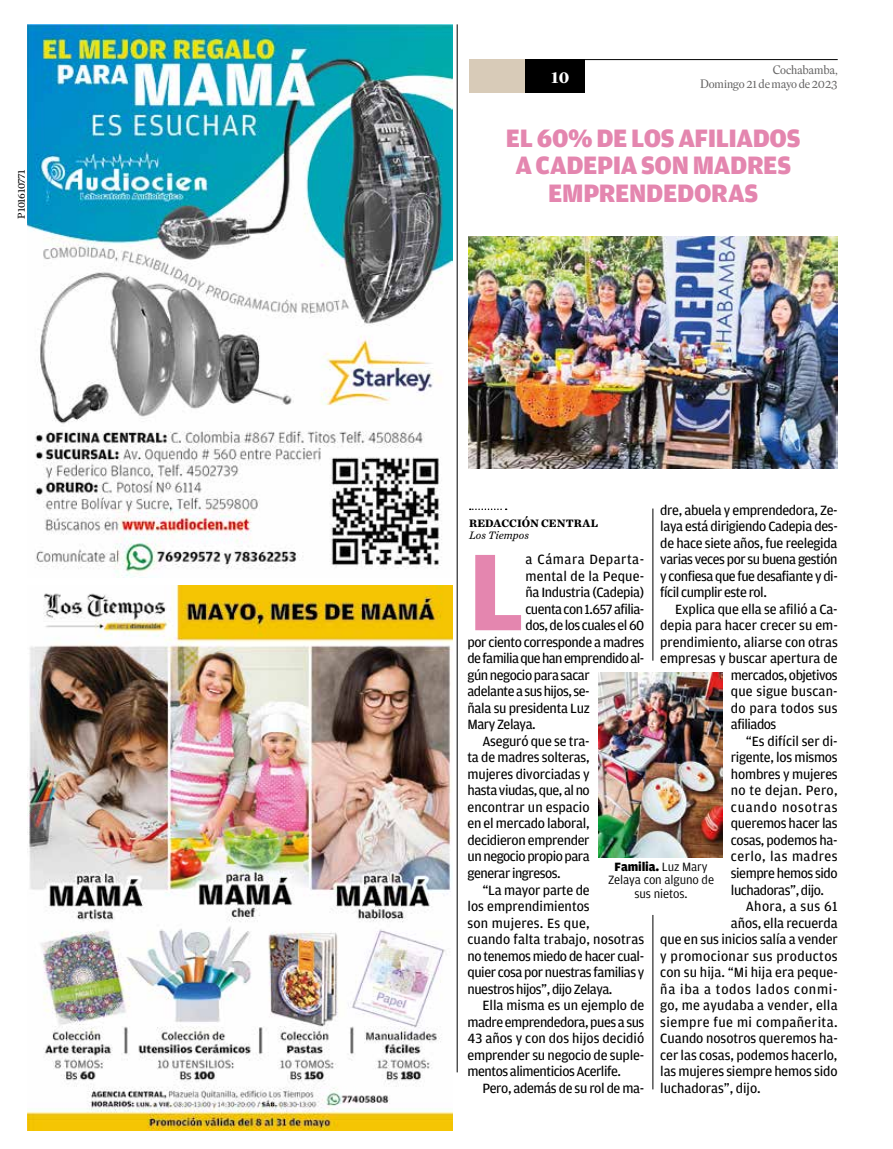
<style>
.page{position:relative;width:893px;height:1149px;background:#fff}
.page>*{position:absolute;margin:0;border:0;box-sizing:border-box;transform-origin:0 0}
.t1{font:700 115.65px "Amplitude";color:#e486af}
.t2{font:900 26.7px/27.6px "Amplitude";letter-spacing:-.01em;color:#e486af;text-align:center}
.t3{font:700 18px "Eudald Headline";color:#fff}
.t4{font:14.25px/16.5px "Amplitude";letter-spacing:-.015em;color:#000;text-align:justify}
.t5{font:14.25px "Amplitude";letter-spacing:-.035em;color:#000}
.t6{font:14.25px "Amplitude";letter-spacing:.005em;color:#000}
.t7{font:14.25px "Amplitude";letter-spacing:.01em;color:#000}
.t8{font:14.25px "Amplitude";letter-spacing:.015em;color:#000}
.t9{font:14.25px "Amplitude";letter-spacing:.03em;color:#000}
.t10{font:14.25px "Amplitude";letter-spacing:.05em;color:#000}
.t11{font:14.25px "Amplitude";letter-spacing:.025em;color:#000}
.t12{font:14.25px "Amplitude";letter-spacing:-.04em;color:#000}
.t13{font:14.25px "Amplitude";letter-spacing:.035em;color:#000}
.t14{font:14.25px "Amplitude";letter-spacing:.02em;color:#000}
.t15{font:12.75px/13.5px "Amplitude";letter-spacing:-.01em;color:#000;text-align:center}
.t16{font:12px/13.5px "Eudald Headline";letter-spacing:-.02em;color:#646363;text-align:right}
.t17{font:700 11.25px "Chronicle Text G2";color:#000}
.t18{font:italic 11.25px "Chronicle Text G2";letter-spacing:.01em;color:#000}
.t19{font:10.5px "Chronicle Text G2";letter-spacing:-.03em;color:#000}
.s1{font-weight:900}
</style>
<div class="page">
<img style="left:27px;top:24px;width:425px;height:553px">
<img style="left:27px;top:585px;width:425px;height:545px">
<img style="left:469px;top:237px;width:369px;height:231px">
<hr style="left:653px;top:508px;width:1px;height:152px;background:#000">
<hr style="left:653px;top:914px;width:1px;height:175px;background:#000">
<hr style="left:457px;top:24px;width:1px;height:1047px;background:#000">
<svg style="left:470px;top:508px;width:37px;height:2px"></svg>
<hr style="left:527px;top:59px;width:311px;height:1px;background:#000">
<div style="left:525px;top:59px;width:60px;height:33px;background:#000"></div>
<div style="left:469px;top:59px;width:56px;height:33px;background:#d8cbb8"></div>
<img style="left:598px;top:672px;width:124px;height:185px">
<p class="t19" style="left:13px;top:218px;width:51px;rotate:-90deg">P101610771</p>
<p class="t3" style="left:551px;top:64px;width:20px">10</p>
<p class="t16" style="left:700px;top:63px;width:139px">Cochabamba,<br>Domingo 21 de mayo de 2023</p>
<h2 class="t2" style="left:506px;top:124px;width:296px">EL 60% DE LOS AFILIADOS<br>A CADEPIA SON MADRES<br>EMPRENDEDORAS</h2>
<p class="t4" style="left:660px;top:501px;width:179px">dre, abuela y emprendedora, Ze&shy;laya está dirigiendo Cadepia des&shy;de hace siete años, fue reelegida varias veces por su buena gestión y confiesa que fue desafiante y di&shy;fícil cumplir este rol.</p>
<p class="t4" style="left:675px;top:600px;width:164px">Explica que ella se afilió a Ca-</p>
<p class="t4" style="left:660px;top:617px;width:179px">depia para hacer crecer su em-</p>
<p class="t4" style="left:660px;top:633px;width:179px">prendimiento, aliarse con otras</p>
<p class="t4" style="left:660px;top:650px;width:179px">empresas y buscar apertura de</p>
<p class="t5" style="left:731px;top:667px;width:108px">mercados, objetivos</p>
<p class="t7" style="left:731px;top:683px;width:108px">que sigue buscan-</p>
<p class="t14" style="left:731px;top:700px;width:108px">do para todos sus</p>
<p class="t5" style="left:731px;top:716px;width:47px">afiliados</p>
<p class="t4" style="left:746px;top:732px;width:93px">“Es difícil ser di-</p>
<p class="t4" style="left:731px;top:749px;width:108px">rigente, los mismos</p>
<p class="t4" style="left:731px;top:765px;width:108px">hombres y mujeres</p>
<p class="t8" style="left:731px;top:782px;width:108px">no te dejan. Pero,</p>
<p class="t10" style="left:731px;top:799px;width:108px">cuando nosotras</p>
<p class="t4" style="left:731px;top:815px;width:108px">queremos hacer las</p>
<p class="t4" style="left:731px;top:831px;width:108px">cosas, podemos ha-</p>
<p class="t9" style="left:731px;top:848px;width:108px">cerlo, las madres</p>
<p class="t5" style="left:731px;top:865px;width:108px">siempre hemos sido</p>
<p class="t5" style="left:731px;top:881px;width:95px">luchadoras”, dijo.</p>
<p class="t11" style="left:746px;top:898px;width:93px">Ahora, a sus 61</p>
<p class="t4" style="left:731px;top:914px;width:108px">años, ella recuerda</p>
<p class="t4" style="left:660px;top:930px;width:179px">que en sus inicios salía a vender</p>
<p class="t11" style="left:660px;top:947px;width:179px">y promocionar sus productos</p>
<p class="t6" style="left:660px;top:964px;width:179px">con su hija. “Mi hija era peque-</p>
<p class="t10" style="left:660px;top:980px;width:179px">ña iba a todos lados conmi-</p>
<p class="t8" style="left:660px;top:997px;width:179px">go, me ayudaba a vender, ella</p>
<p class="t9" style="left:660px;top:1013px;width:179px">siempre fue mi compañerita.</p>
<p class="t4" style="left:660px;top:1029px;width:179px">Cuando nosotros queremos ha-</p>
<p class="t4" style="left:660px;top:1046px;width:179px">cer las cosas, podemos hacerlo,</p>
<p class="t4" style="left:660px;top:1062px;width:179px">las mujeres siempre hemos sido</p>
<p class="t4" style="left:660px;top:1079px;width:102px">luchadoras”, dijo.</p>
<p class="t17" style="left:469px;top:514px;width:131px">REDACCIÓN CENTRAL</p>
<p class="t18" style="left:469px;top:526px;width:62px">Los Tiempos</p>
<h1 class="t1" style="left:467px;top:527px;width:59px">L</h1>
<p class="t13" style="left:525px;top:551px;width:120px">a Cámara Departa-</p>
<p class="t7" style="left:525px;top:568px;width:120px">mental de la Peque-</p>
<p class="t4" style="left:525px;top:584px;width:120px">ña Industria (Cadepia)</p>
<p class="t5" style="left:525px;top:601px;width:120px">cuenta con 1.657 afilia-</p>
<p class="t5" style="left:525px;top:617px;width:120px">dos, de los cuales el 60</p>
<p class="t4" style="left:467px;top:633px;width:178px">por ciento corresponde a madres</p>
<p class="t12" style="left:467px;top:650px;width:178px">de familia que han emprendido al-</p>
<p class="t5" style="left:467px;top:667px;width:124px">gún negocio para sacar</p>
<p class="t5" style="left:467px;top:683px;width:124px">adelante a sus hijos, se-</p>
<p class="t4" style="left:467px;top:699px;width:124px">ñala su presidenta Luz</p>
<p class="t5" style="left:467px;top:716px;width:70px">Mary Zelaya.</p>
<p class="t4" style="left:482px;top:732px;width:109px">Aseguró que se tra-</p>
<p class="t4" style="left:467px;top:749px;width:124px">ta de madres solteras,</p>
<p class="t4" style="left:467px;top:765px;width:124px">mujeres divorciadas y</p>
<p class="t5" style="left:467px;top:782px;width:124px">hasta viudas, que, al no</p>
<p class="t4" style="left:467px;top:798px;width:124px">encontrar un espacio</p>
<p class="t4" style="left:467px;top:815px;width:124px">en el mercado laboral,</p>
<p class="t4" style="left:467px;top:831px;width:124px">decidieron emprender</p>
<p class="t5" style="left:467px;top:848px;width:124px">un negocio propio para</p>
<p class="t5" style="left:467px;top:865px;width:95px">generar ingresos.</p>
<p class="t4" style="left:482px;top:881px;width:109px">“La mayor parte de</p>
<p class="t4" style="left:467px;top:897px;width:124px">los emprendimientos</p>
<p class="t7" style="left:467px;top:914px;width:124px">son mujeres. Es que,</p>
<p class="t6" style="left:467px;top:931px;width:178px">cuando falta trabajo, nosotras</p>
<p class="t4" style="left:467px;top:947px;width:178px">no tenemos miedo de hacer cual-</p>
<p class="t5" style="left:467px;top:964px;width:178px">quier cosa por nuestras familias y</p>
<p class="t5" style="left:467px;top:980px;width:146px">nuestros hijos”, dijo Zelaya.</p>
<p class="t4" style="left:482px;top:996px;width:163px">Ella misma es un ejemplo de</p>
<p class="t5" style="left:467px;top:1013px;width:178px">madre emprendedora, pues a sus</p>
<p class="t4" style="left:467px;top:1029px;width:178px">43 años y con dos hijos decidió</p>
<p class="t4" style="left:467px;top:1046px;width:178px">emprender su negocio de suple-</p>
<p class="t5" style="left:467px;top:1063px;width:155px">mentos alimenticios Acerlife.</p>
<p class="t4" style="left:482px;top:1079px;width:163px">Pero, además de su rol de ma-</p>
<p class="t15" style="left:608px;top:859px;width:108px"><span class="s1">Familia.</span> Luz Mary<br>Zelaya con alguno de sus nietos.</p>
</div>
